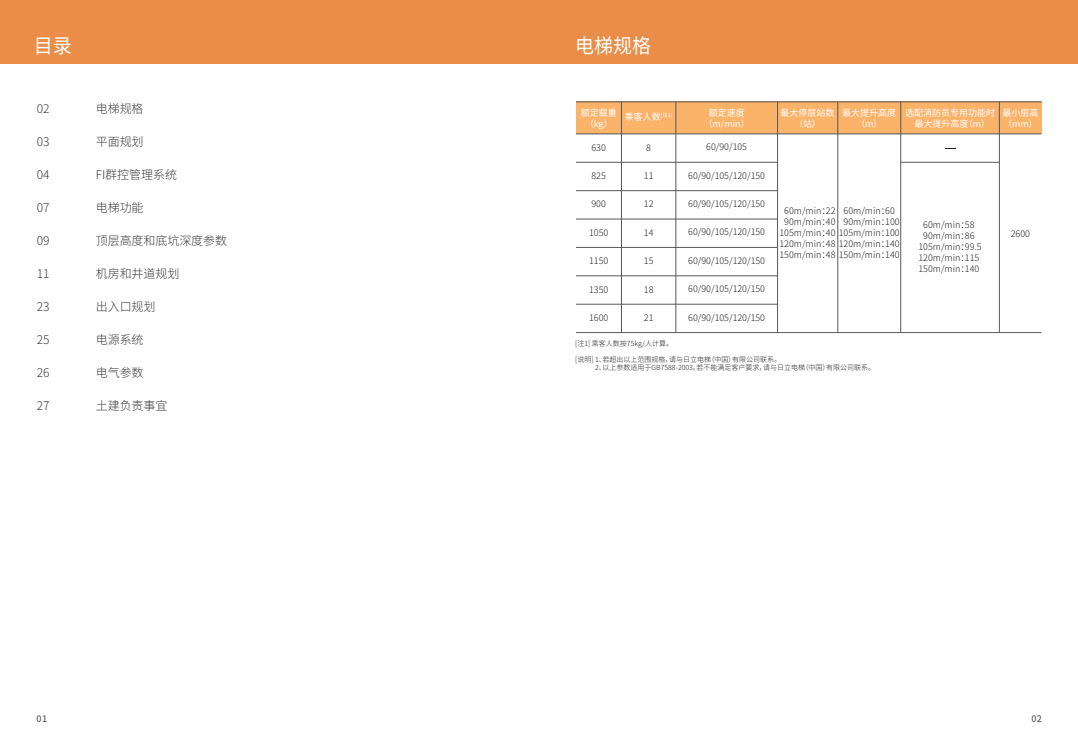
<style>
.page{position:relative;width:1078px;height:738px;background:#fff}
.page>*{position:absolute;margin:0;border:0;box-sizing:border-box;transform-origin:0 0}
.t1{font:20px "Source Han Sans CN";color:#fff;scale:.95 1}
.t2{font:300 12px "Source Han Sans CN";letter-spacing:-.005em;color:#3d3a3a}
.t3{font:300 9px/11px "Source Han Sans CN";color:#231f20;text-align:center}
.t4{font:9px/10.8px "Source Han Sans CN";color:#fff;text-align:center}
.t5{font:500 9px "Source Han Sans CN";color:#595a5c}
.t6{font:300 7px/8px "Source Han Sans CN";color:#231f20}
</style>
<div class="page">
<div style="left:0;top:0;width:1077px;height:64px;background:#e98d48"></div>
<div style="left:576px;top:102px;width:465px;height:32px;background:#fbb269"></div>
<hr style="left:621px;top:102px;width:1px;height:230px;background:#57585a">
<hr style="left:675px;top:102px;width:1px;height:230px;background:#57585a">
<hr style="left:777px;top:102px;width:1px;height:230px;background:#57585a">
<hr style="left:576px;top:133px;width:465px;height:1px;background:#57585a">
<hr style="left:576px;top:102px;width:465px;height:1px;background:#57585a">
<hr style="left:576px;top:332px;width:465px;height:1px;background:#57585a">
<hr style="left:576px;top:304px;width:201px;height:1px;background:#57585a">
<hr style="left:576px;top:275px;width:201px;height:1px;background:#57585a">
<hr style="left:576px;top:247px;width:201px;height:1px;background:#57585a">
<hr style="left:576px;top:219px;width:201px;height:1px;background:#57585a">
<hr style="left:576px;top:190px;width:201px;height:1px;background:#57585a">
<hr style="left:576px;top:162px;width:201px;height:1px;background:#57585a">
<hr style="left:900px;top:162px;width:99px;height:1px;background:#57585a">
<hr style="left:837px;top:102px;width:1px;height:230px;background:#57585a">
<hr style="left:900px;top:102px;width:1px;height:230px;background:#57585a">
<hr style="left:998px;top:102px;width:1px;height:230px;background:#57585a">
<h1 class="t1" style="left:34px;top:35px;width:41px">目录</h1>
<h1 class="t1" style="left:575px;top:35px;width:81px">电梯规格</h1>
<h2 class="t2" style="left:37px;top:102px;width:14px">02</h2>
<h2 class="t2" style="left:37px;top:135px;width:14px">03</h2>
<h2 class="t2" style="left:37px;top:168px;width:14px">04</h2>
<h2 class="t2" style="left:37px;top:201px;width:14px">07</h2>
<h2 class="t2" style="left:37px;top:234px;width:14px">09</h2>
<h2 class="t2" style="left:37px;top:267px;width:14px">11</h2>
<h2 class="t2" style="left:37px;top:300px;width:14px">23</h2>
<h2 class="t2" style="left:37px;top:333px;width:14px">25</h2>
<h2 class="t2" style="left:37px;top:366px;width:14px">26</h2>
<h2 class="t2" style="left:37px;top:399px;width:14px">27</h2>
<h2 class="t2" style="left:96px;top:102px;width:49px">电梯规格</h2>
<h2 class="t2" style="left:96px;top:135px;width:49px">平面规划</h2>
<h2 class="t2" style="left:96px;top:168px;width:83px">FI群控管理系统</h2>
<h2 class="t2" style="left:96px;top:201px;width:49px">电梯功能</h2>
<h2 class="t2" style="left:96px;top:234px;width:133px">顶层高度和底坑深度参数</h2>
<h2 class="t2" style="left:96px;top:267px;width:85px">机房和井道规划</h2>
<h2 class="t2" style="left:96px;top:300px;width:61px">出入口规划</h2>
<h2 class="t2" style="left:96px;top:333px;width:49px">电源系统</h2>
<h2 class="t2" style="left:96px;top:366px;width:49px">电气参数</h2>
<h2 class="t2" style="left:96px;top:399px;width:73px">土建负责事宜</h2>
<p class="t4" style="left:580px;top:107px;width:37px">额定载重（kg）</p>
<p class="t4" style="left:703px;top:107px;width:47px">额定速度（m/min）</p>
<p class="t4" style="left:780px;top:107px;width:55px">最大停层站数（站）</p>
<p class="t4" style="left:842px;top:107px;width:55px">最大提升高度（m）</p>
<p class="t4" style="left:904px;top:107px;width:91px">选配消防员专用功能时最大提升高度（m）</p>
<p class="t4" style="left:1002px;top:107px;width:37px;text-align:left">最小层高（mm）</p>
<p class="t4" style="left:624px;top:111px;width:49px">乘客人数<sup>[注1]</sup></p>
<p class="t3" style="left:591px;top:141px;width:16px">630</p>
<p class="t3" style="left:591px;top:170px;width:16px">825</p>
<p class="t3" style="left:591px;top:198px;width:16px">900</p>
<p class="t3" style="left:589px;top:227px;width:21px">1050</p>
<p class="t3" style="left:589px;top:255px;width:21px">1150</p>
<p class="t3" style="left:589px;top:283px;width:21px">1350</p>
<p class="t3" style="left:589px;top:312px;width:21px">1600</p>
<p class="t3" style="left:646px;top:142px;width:6px">8</p>
<p class="t3" style="left:643px;top:170px;width:11px">11</p>
<p class="t3" style="left:643px;top:198px;width:11px">12</p>
<p class="t3" style="left:643px;top:227px;width:11px">14</p>
<p class="t3" style="left:643px;top:255px;width:11px">15</p>
<p class="t3" style="left:643px;top:283px;width:11px">18</p>
<p class="t3" style="left:643px;top:312px;width:11px">21</p>
<p class="t3" style="left:706px;top:141px;width:42px">60/90/105</p>
<p class="t3" style="left:688px;top:169px;width:78px">60/90/105/120/150</p>
<p class="t3" style="left:688px;top:198px;width:78px">60/90/105/120/150</p>
<p class="t3" style="left:688px;top:226px;width:78px">60/90/105/120/150</p>
<p class="t3" style="left:688px;top:255px;width:78px">60/90/105/120/150</p>
<p class="t3" style="left:688px;top:283px;width:78px">60/90/105/120/150</p>
<p class="t3" style="left:688px;top:311px;width:78px">60/90/105/120/150</p>
<p class="t3" style="left:784px;top:205px;width:53px;text-align:left">60m/min：22<br>90m/min：40</p>
<p class="t3" style="left:843px;top:205px;width:53px">60m/min：60</p>
<p class="t3" style="left:843px;top:216px;width:58px">90m/min：100</p>
<p class="t3" style="left:779px;top:227px;width:122px">105m/min：40 105m/min：100</p>
<p class="t3" style="left:779px;top:238px;width:122px">120m/min：48 120m/min：140</p>
<p class="t3" style="left:779px;top:249px;width:122px">150m/min：48 150m/min：140</p>
<p class="t6" style="left:575px;top:338px;width:99px">[注1] 乘客人数按75kg/人计算。</p>
<p class="t6" style="left:595px;top:354px;width:281px;text-indent:-20px">[说明] 1、若超出以上范围规格，请与日立电梯（中国）有限公司联系。<br>2、以上参数适用于GB7588-2003，若不能满足客户要求，请与日立电梯（中国）有限公司联系。</p>
<p class="t3" style="left:918px;top:219px;width:65px">60m/min：58<br>90m/min：86<br>105m/min：99.5<br>120m/min：115<br>150m/min：140</p>
<p class="t3" style="left:1010px;top:227px;width:21px">2600</p>
<p class="t5" style="left:37px;top:713px;width:12px">01</p>
<p class="t5" style="left:1031px;top:714px;width:12px">02</p>
</div>
